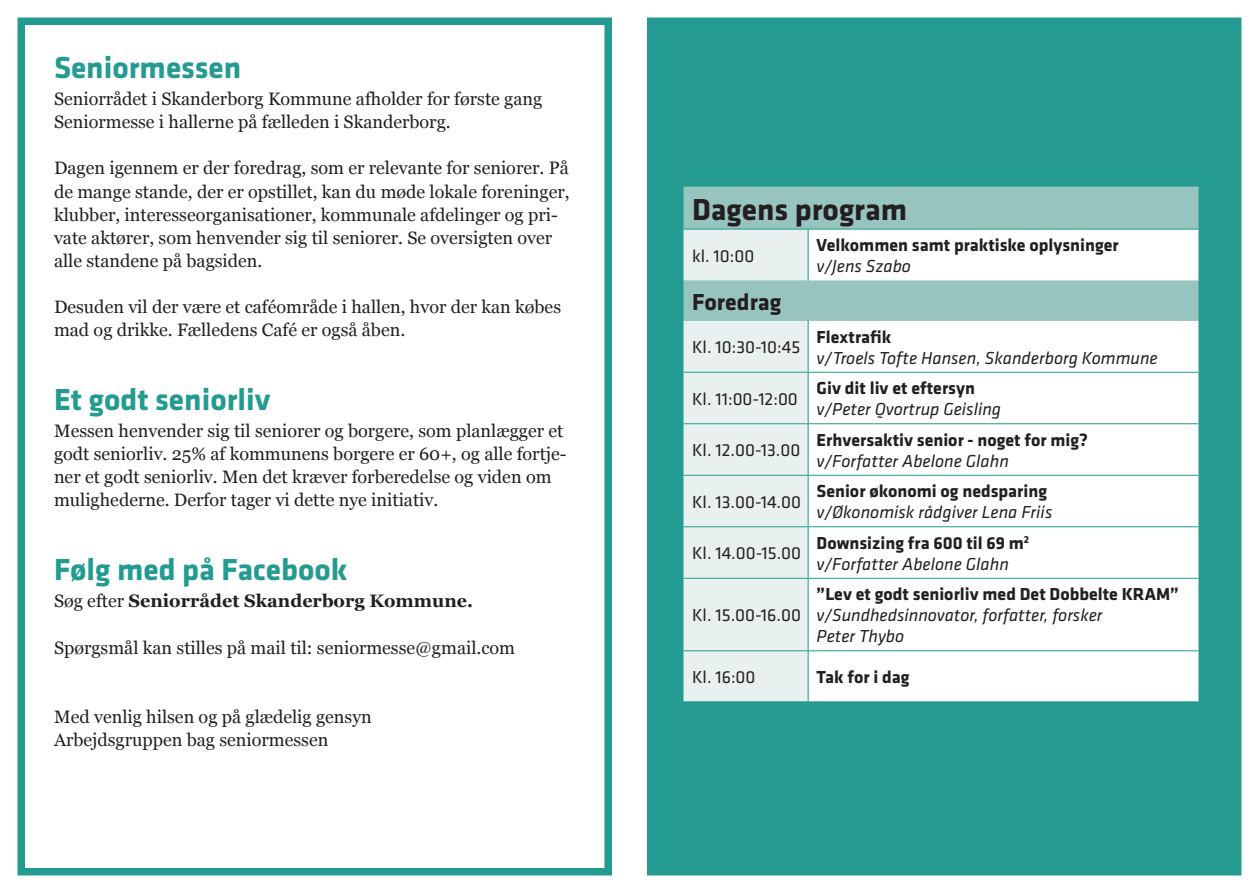
<style>
.page{position:relative;width:1259px;height:893px;background:#fff}
.page>*{position:absolute;margin:0;border:0;box-sizing:border-box;transform-origin:0 0}
.Overskrift{font:700 31.5px "Klavika Basic";color:#249b90}
.Overskrift-2{font:700 31.5px "Klavika Basic";color:#231f20}
.Overskrift-3{font:700 24px "Klavika Basic";color:#231f20}
.Brød{font:18px/23.1px "Georgia";color:#231f20}
.Tabel_brød{font:italic 18px/21px "Klavika Basic";color:#231f20}
.Tabel_brød-2{font:700 18px/21px "Klavika Basic";color:#231f20}
.Tabel_brød-3{font:18px "Klavika Basic";color:#231f20}
.Brød-2{font:700 18px "Georgia";color:#231f20}
.s1{font-weight:400}
.s2{font-weight:400;font-style:italic}
.s3{font-weight:700;font-style:normal}
</style>
<div class="page">
<div style="left:18px;top:18px;width:594px;height:857px;border:8px solid #249b90"></div>
<div style="left:647px;top:18px;width:594px;height:857px;background:#249b90"></div>
<div style="left:683px;top:187px;width:515px;height:42px;background:#98c4c0"></div>
<svg style="left:683px;top:230px;width:125px;height:471px;fill:#e8f1f0"></svg>
<svg style="left:808px;top:230px;width:390px;height:471px;fill:#fff"></svg>
<hr style="left:807px;top:229px;width:1px;height:52px;background:#249b90">
<hr style="left:807px;top:321px;width:1px;height:51px;background:#249b90">
<hr style="left:683px;top:372px;width:125px;height:1px;background:#249b90">
<hr style="left:808px;top:372px;width:390px;height:1px;background:#249b90">
<hr style="left:807px;top:373px;width:1px;height:50px;background:#249b90">
<hr style="left:683px;top:423px;width:125px;height:1px;background:#249b90">
<hr style="left:808px;top:423px;width:390px;height:1px;background:#249b90">
<hr style="left:807px;top:424px;width:1px;height:51px;background:#249b90">
<hr style="left:683px;top:475px;width:125px;height:1px;background:#249b90">
<hr style="left:808px;top:475px;width:390px;height:1px;background:#249b90">
<hr style="left:807px;top:476px;width:1px;height:50px;background:#249b90">
<hr style="left:683px;top:526px;width:125px;height:1px;background:#249b90">
<hr style="left:808px;top:526px;width:390px;height:1px;background:#249b90">
<hr style="left:807px;top:527px;width:1px;height:51px;background:#249b90">
<hr style="left:683px;top:578px;width:125px;height:1px;background:#249b90">
<hr style="left:808px;top:578px;width:390px;height:1px;background:#249b90">
<hr style="left:807px;top:579px;width:1px;height:71px;background:#249b90">
<hr style="left:683px;top:650px;width:125px;height:1px;background:#249b90">
<hr style="left:808px;top:650px;width:390px;height:1px;background:#249b90">
<hr style="left:807px;top:651px;width:1px;height:50px;background:#249b90">
<p class="Overskrift" style="left:54px;top:45px;width:189px">Seniormessen</p>
<p class="Brød" style="left:54px;top:87px;width:490px">Seniorrådet i Skanderborg Kommune afholder for første gang<br>Seniormesse i hallerne på fælleden i Skanderborg.</p>
<p class="Brød" style="left:54px;top:156px;width:517px">Dagen igennem er der foredrag, som er relevante for seniorer. På de mange stande, der er opstillet, kan du møde lokale foreninger, klubber, interesseorganisationer, kommunale afdelinger og pri&shy;vate aktører, som henvender sig til seniorer. Se oversigten over alle standene på bagsiden.</p>
<p class="Brød" style="left:54px;top:295px;width:508px">Desuden vil der være et caféområde i hallen, hvor der kan købes mad og drikke. Fælledens Café er også åben.</p>
<p class="Overskrift" style="left:54px;top:376px;width:218px">Et godt seniorliv</p>
<p class="Brød" style="left:54px;top:419px;width:514px">Messen henvender sig til seniorer og borgere, som planlægger et godt seniorliv. 25% af kommunens borgere er 60+, og alle fortje&shy;ner et godt seniorliv. Men det kræver forberedelse og viden om mulighederne. Derfor tager vi dette nye initiativ.</p>
<p class="Overskrift" style="left:54px;top:547px;width:295px">Følg med på Facebook</p>
<p class="Brød-2" style="left:54px;top:587px;width:420px"><span class="s1">Søg efter</span> Seniorrådet Skanderborg Kommune.</p>
<p class="Brød" style="left:54px;top:635px;width:462px">Spørgsmål kan stilles på mail til: seniormesse@gmail.com</p>
<p class="Brød" style="left:54px;top:704px;width:319px">Med venlig hilsen og på glædelig gensyn<br>Arbejdsgruppen bag seniormessen</p>
<p class="Overskrift-2" style="left:692px;top:186px;width:217px">Dagens program</p>
<p class="Tabel_brød-3" style="left:692px;top:244px;width:64px">kl. 10:00</p>
<p class="Tabel_brød-2" style="left:816px;top:234px;width:303px">Velkommen samt praktiske oplysninger <span class="s2">v/Jens Szabo</span></p>
<p class="Overskrift-3" style="left:692px;top:284px;width:91px">Foredrag</p>
<p class="Tabel_brød-3" style="left:692px;top:335px;width:110px">Kl. 10:30-10:45</p>
<p class="Tabel_brød" style="left:816px;top:326px;width:342px"><span class="s3">Flextrafik<br></span>v/Troels Tofte Hansen, Skanderborg Kommune</p>
<p class="Tabel_brød-3" style="left:692px;top:387px;width:107px">Kl. 11:00-12:00</p>
<p class="Tabel_brød" style="left:816px;top:377px;width:186px"><span class="s3">Giv dit liv et eftersyn </span>v/Peter Qvortrup Geisling</p>
<p class="Tabel_brød-3" style="left:692px;top:438px;width:110px">Kl. 12.00-13.00</p>
<p class="Tabel_brød-2" style="left:816px;top:428px;width:273px">Erhversaktiv senior - noget for mig?</p>
<p class="Tabel_brød" style="left:816px;top:450px;width:194px">v/Forfatter Abelone Glahn</p>
<p class="Tabel_brød-3" style="left:692px;top:490px;width:110px">Kl. 13.00-14.00</p>
<p class="Tabel_brød" style="left:816px;top:480px;width:237px"><span class="s3">Senior økonomi og nedsparing </span>v/Økonomisk rådgiver Lena Friis</p>
<p class="Tabel_brød-3" style="left:692px;top:542px;width:111px">Kl. 14.00-15.00</p>
<p class="Tabel_brød-2" style="left:816px;top:531px;width:214px">Downsizing fra 600 til 69 m<sup>2</sup></p>
<p class="Tabel_brød" style="left:816px;top:553px;width:194px">v/Forfatter Abelone Glahn</p>
<p class="Tabel_brød-3" style="left:692px;top:604px;width:110px">Kl. 15.00-16.00</p>
<p class="Tabel_brød-2" style="left:816px;top:583px;width:364px">”Lev et godt seniorliv med Det Dobbelte KRAM”</p>
<p class="Tabel_brød" style="left:816px;top:604px;width:287px">v/Sundhedsinnovator, forfatter, forsker<br>Peter Thybo</p>
<p class="Tabel_brød-3" style="left:692px;top:665px;width:65px">Kl. 16:00</p>
<p class="Tabel_brød-2" style="left:816px;top:666px;width:94px">Tak for i dag</p>
</div>
